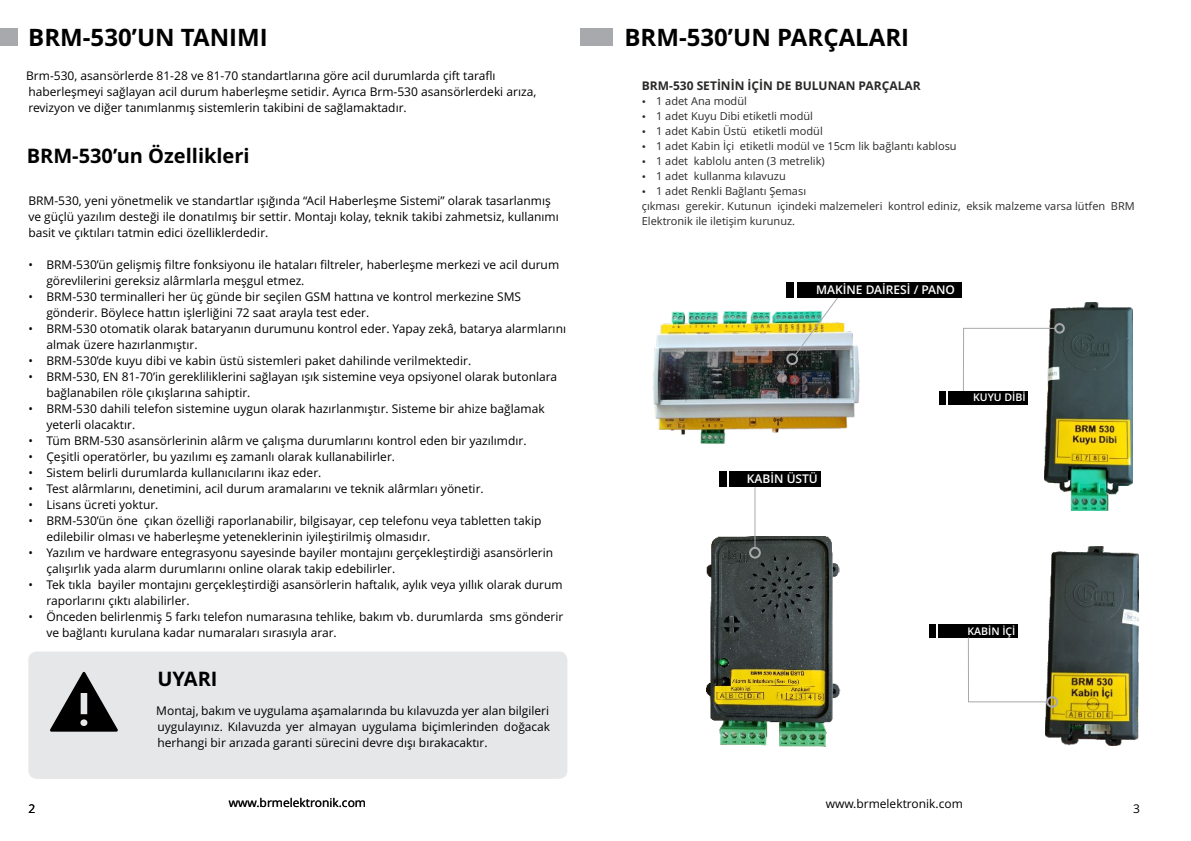
<style>
.page{position:relative;width:1191px;height:841px;background:#fff}
.page>*{position:absolute;margin:0;border:0;box-sizing:border-box;transform-origin:0 0}
.t1{font:700 24px "Open Sans";color:#000}
.t2{font:700 20px "Open Sans";color:#000}
.t3{font:12px/16px "Open Sans";color:#000}
.t4{font:700 12px "Open Sans";color:#2b2a29}
.t5{font:600 12px "Open Sans";color:#fff}
.t6{font:11px "Open Sans";color:#2b2a29}
.t7{font:600 10.5px "Open Sans";color:#fff}
</style>
<div class="page">
<div style="left:0;top:29px;width:17px;height:17px;background:#a7a9ac"></div>
<div style="left:579px;top:29px;width:33px;height:17px;background:#a7a9ac"></div>
<div style="left:28px;top:652px;width:539px;height:127px;background:#e6e7e8;border-radius:9px"></div>
<svg style="left:50px;top:672px;width:68px;height:60px"></svg>
<img style="left:652px;top:289px;width:208px;height:155px">
<img style="left:706px;top:537px;width:134px;height:210px">
<div style="left:748px;top:547px;width:12px;height:12px;border:2px solid #a7a9ac;border-radius:50%"></div>
<hr style="left:754px;top:487px;width:1px;height:62px;background:#a7a9ac">
<div style="left:729px;top:471px;width:91px;height:16px;background:#000"></div>
<div style="left:719px;top:471px;width:7px;height:16px;background:#000"></div>
<img style="left:1044px;top:303px;width:87px;height:207px">
<div style="left:1053px;top:323px;width:11px;height:11px;border:2px solid #a7a9ac;border-radius:50%"></div>
<svg style="left:963px;top:327px;width:92px;height:68px"></svg>
<div style="left:947px;top:391px;width:80px;height:14px;background:#000"></div>
<div style="left:938px;top:391px;width:7px;height:14px;background:#000"></div>
<img style="left:1045px;top:546px;width:92px;height:199px">
<div style="left:937px;top:624px;width:80px;height:14px;background:#000"></div>
<div style="left:928px;top:624px;width:7px;height:14px;background:#000"></div>
<div style="left:1045px;top:696px;width:12px;height:12px;border:2px solid #a7a9ac;border-radius:50%"></div>
<svg style="left:968px;top:636px;width:79px;height:67px"></svg>
<img style="left:783px;top:296px;width:56px;height:70px">
<div style="left:797px;top:283px;width:164px;height:15px;background:#000"></div>
<div style="left:786px;top:282px;width:7px;height:16px;background:#000"></div>
<h1 class="t1" style="left:28px;top:27px;width:241px">BRM-530’UN TANIMI</h1>
<p class="t3" style="left:26px;top:69px;width:471px">Brm-530, asansörlerde 81-28 ve 81-70 standartlarına göre acil durumlarda çift taraflı</p>
<p class="t3" style="left:28px;top:85px;width:509px">haberleşmeyi sağlayan acil durum haberleşme setidir. Ayrıca Brm-530 asansörlerdeki arıza, revizyon ve diğer tanımlanmış sistemlerin takibini de sağlamaktadır.</p>
<h2 class="t2" style="left:27px;top:148px;width:224px">BRM-530’un Özellikleri</h2>
<p class="t3" style="left:28px;top:194px;width:532px">BRM-530, yeni yönetmelik ve standartlar ışığında “Acil Haberleşme Sistemi” olarak tasarlanmış ve güçlü yazılım desteği ile donatılmış bir settir. Montajı kolay, teknik takibi zahmetsiz, kullanımı basit ve çıktıları tatmin edici özelliklerdedir.</p>
<p class="t3" style="left:46px;top:258px;width:514px;text-indent:-18px">• BRM-530’ün gelişmiş filtre fonksiyonu ile hataları filtreler, haberleşme merkezi ve acil durum görevlilerini gereksiz alârmlarla meşgul etmez.</p>
<p class="t3" style="left:46px;top:290px;width:476px;text-indent:-18px">• BRM-530 terminalleri her üç günde bir seçilen GSM hattına ve kontrol merkezine SMS gönderir. Böylece hattın işlerliğini 72 saat arayla test eder.</p>
<p class="t3" style="left:46px;top:322px;width:521px;text-indent:-18px">• BRM-530 otomatik olarak bataryanın durumunu kontrol eder. Yapay zekâ, batarya alarmlarını almak üzere hazırlanmıştır.</p>
<p class="t3" style="left:28px;top:354px;width:444px">• BRM-530’de kuyu dibi ve kabin üstü sistemleri paket dahilinde verilmektedir.</p>
<p class="t3" style="left:46px;top:370px;width:512px;text-indent:-18px">• BRM-530, EN 81-70’in gerekliliklerini sağlayan ışık sistemine veya opsiyonel olarak butonlara bağlanabilen röle çıkışlarına sahiptir.</p>
<p class="t3" style="left:46px;top:402px;width:499px;text-indent:-18px">• BRM-530 dahili telefon sistemine uygun olarak hazırlanmıştır. Sisteme bir ahize bağlamak yeterli olacaktır.</p>
<p class="t3" style="left:28px;top:434px;width:499px">• Tüm BRM-530 asansörlerinin alârm ve çalışma durumlarını kontrol eden bir yazılımdır.</p>
<p class="t3" style="left:28px;top:450px;width:368px">• Çeşitli operatörler, bu yazılımı eş zamanlı olarak kullanabilirler.</p>
<p class="t3" style="left:28px;top:466px;width:294px">• Sistem belirli durumlarda kullanıcılarını ikaz eder.</p>
<p class="t3" style="left:28px;top:482px;width:457px">• Test alârmlarını, denetimini, acil durum aramalarını ve teknik alârmları yönetir.</p>
<p class="t3" style="left:28px;top:498px;width:132px">• Lisans ücreti yoktur.</p>
<p class="t3" style="left:46px;top:514px;width:496px;text-indent:-18px">• BRM-530’ün öne çıkan özelliği raporlanabilir, bilgisayar, cep telefonu veya tabletten takip edilebilir olması ve haberleşme yeteneklerinin iyileştirilmiş olmasıdır.</p>
<p class="t3" style="left:46px;top:546px;width:508px;text-indent:-18px">• Yazılım ve hardware entegrasyonu sayesinde bayiler montajını gerçekleştirdiği asansörlerin çalışırlık yada alarm durumlarını online olarak takip edebilirler.</p>
<p class="t3" style="left:46px;top:578px;width:517px;text-indent:-18px">• Tek tıkla bayiler montajını gerçekleştirdiği asansörlerin haftalık, aylık veya yıllık olarak durum raporlarını çıktı alabilirler.</p>
<p class="t3" style="left:46px;top:610px;width:518px;text-indent:-18px">• Önceden belirlenmiş 5 farkı telefon numarasına tehlike, bakım vb. durumlarda sms gönderir ve bağlantı kurulana kadar numaraları sırasıyla arar.</p>
<p class="t3" style="left:28px;top:801px;width:8px">2</p>
<h2 class="t2" style="left:157px;top:670px;width:62px">UYARI</h2>
<p class="t3" style="left:156px;top:704px;width:395px;text-align:justify">Montaj, bakım ve uygulama aşamalarında bu kılavuzda yer alan bilgileri uygulayınız. Kılavuzda yer almayan uygulama biçimlerinden doğacak herhangi bir arızada garanti sürecini devre dışı bırakacaktır.</p>
<p class="t3" style="left:229px;top:796px;width:139px">www.brmelektronik.com</p>
<h1 class="t1" style="left:624px;top:27px;width:286px">BRM-530’UN PARÇALARI</h1>
<p class="t4" style="left:641px;top:81px;width:280px">BRM-530 SETİNİN İÇİN DE BULUNAN PARÇALAR</p>
<p class="t6" style="left:656px;top:97px;width:92px">1 adet Ana modül</p>
<p class="t6" style="left:656px;top:112px;width:158px">1 adet Kuyu Dibi etiketli modül</p>
<p class="t6" style="left:656px;top:127px;width:168px">1 adet Kabin Üstü etiketli modül</p>
<p class="t6" style="left:656px;top:142px;width:302px">1 adet Kabin İçi etiketli modül ve 15cm lik bağlantı kablosu</p>
<p class="t6" style="left:656px;top:157px;width:170px">1 adet kablolu anten (3 metrelik)</p>
<p class="t6" style="left:656px;top:172px;width:131px">1 adet kullanma kılavuzu</p>
<p class="t6" style="left:656px;top:187px;width:151px">1 adet Renkli Bağlantı Şeması</p>
<p class="t6" style="left:641px;top:202px;width:494px">çıkması gerekir. Kutunun içindeki malzemeleri kontrol ediniz, eksik malzeme varsa lütfen BRM</p>
<p class="t6" style="left:641px;top:217px;width:155px">Elektronik ile iletişim kurunuz.</p>
<p class="t5" style="left:815px;top:285px;width:140px">MAKİNE DAİRESİ / PANO</p>
<p class="t5" style="left:746px;top:474px;width:72px">KABİN ÜSTÜ</p>
<p class="t7" style="left:972px;top:393px;width:54px">KUYU DİBİ</p>
<p class="t7" style="left:967px;top:627px;width:49px">KABİN İÇİ</p>
<p class="t3" style="left:825px;top:797px;width:139px">www.brmelektronik.com</p>
<p class="t3" style="left:1132px;top:801px;width:8px">3</p>
</div>
